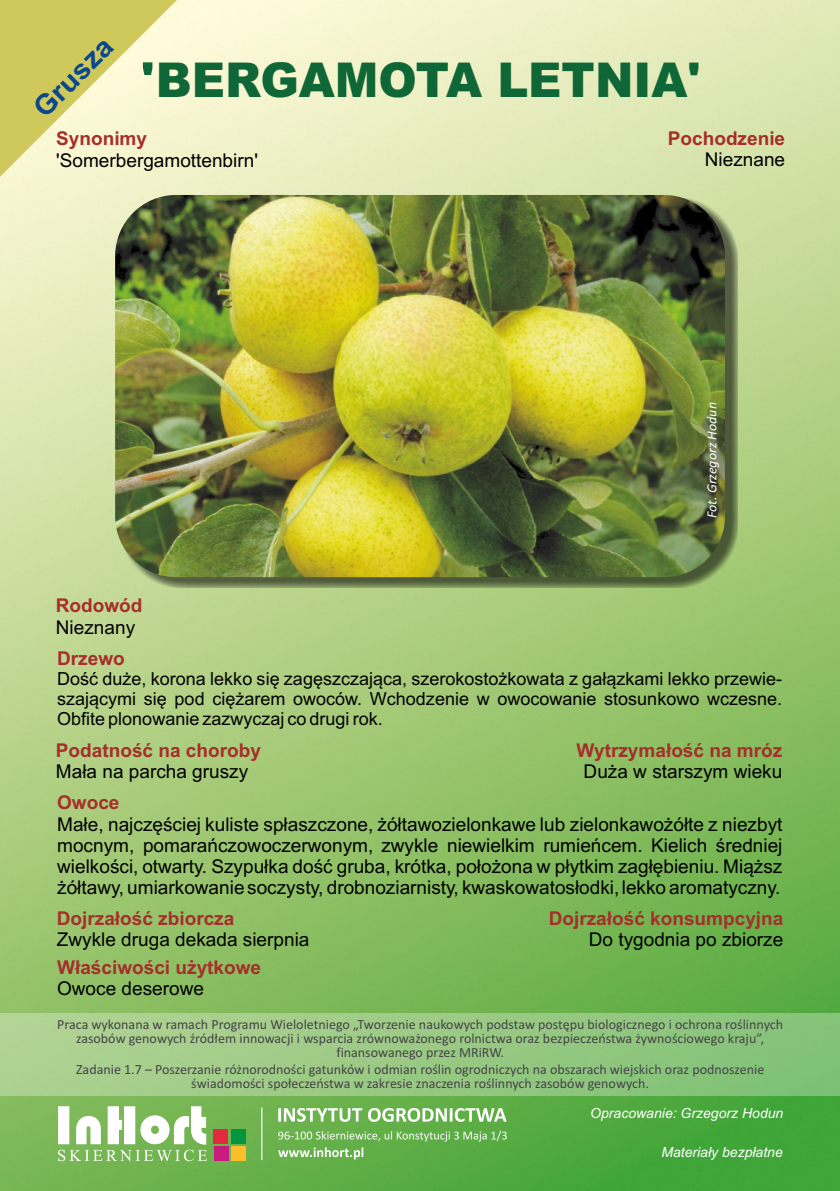
<style>
.page{position:relative;width:840px;height:1191px;background:#fff}
.page>*{position:absolute;margin:0;border:0;box-sizing:border-box;transform-origin:0 0}
.t1{font:900 48px "Arial";color:#0f6636;scale:.96 1}
.t2{font:700 28px "Arial";color:#0a478c;scale:1.04 1}
.t3{font:19px/21.2px "Arial";color:#000;text-align:justify}
.t4{font:700 19px "Arial";color:#a62e2b}
.t5{font:18px/20.2px "Arial";color:#000;text-align:justify}
.t6{font:14px/13.6px "Calibri";color:#454547;text-align:center}
.t7{font:italic 14px "Arial";color:#fff}
.t8{font:italic 14px "Calibri";color:#fff}
</style>
<div class="page">
<img style="left:0;top:0;width:839px;height:1191px">
<div style="left:0;top:1013px;width:839px;height:82px;background:#fff;opacity:.31"></div>
<svg style="left:278px;top:1108px;width:84px;height:13px"></svg>
<svg style="left:368px;top:1108px;width:138px;height:13px"></svg>
<svg style="left:278px;top:1130px;width:228px;height:11px"></svg>
<svg style="left:278px;top:1147px;width:85px;height:12px"></svg>
<svg style="left:58px;top:1106px;width:149px;height:55px"></svg>
<div style="left:213px;top:1129px;width:15px;height:15px;background:#e3293d"></div>
<div style="left:231px;top:1129px;width:14px;height:15px;background:#00963d"></div>
<div style="left:214px;top:1146px;width:14px;height:15px;background:#c91a80"></div>
<div style="left:231px;top:1146px;width:14px;height:15px;background:#fabf2b"></div>
<hr style="left:261px;top:1107px;width:1px;height:53px;background:#fff">
<div style="left:120px;top:198px;width:617px;height:390px;background:#000;opacity:.57"></div>
<img style="left:115px;top:195px;width:609px;height:382px;border-radius:61px">
<svg style="left:0;top:0;width:194px;height:194px"></svg>
<h2 class="t2" style="left:31px;top:104px;width:96px;rotate:-45deg">Grusza</h2>
<h1 class="t1" style="left:156px;top:62px;width:568px">BERGAMOTA LETNIA'</h1>
<p class="t4" style="left:56px;top:131px;width:92px">Synonimy</p>
<p class="t3" style="left:56px;top:151px;width:203px">'Somerbergamottenbirn'</p>
<p class="t4" style="left:56px;top:598px;width:88px">Rodowód</p>
<p class="t3" style="left:56px;top:618px;width:81px">Nieznany</p>
<p class="t4" style="left:667px;top:131px;width:119px">Pochodzenie</p>
<p class="t3" style="left:704px;top:151px;width:82px">Nieznane</p>
<p class="t8" style="left:705px;top:518px;width:117px;rotate:-90deg">Fot. Grzegorz Hodun</p>
<p class="t4" style="left:57px;top:651px;width:69px">Drzewo</p>
<p class="t5" style="left:57px;top:670px;width:726px">Dość duże, korona lekko się zagęszczająca, szerokostożkowata z gałązkami lekko przewie&shy;szającymi się pod ciężarem owoców. Wchodzenie w owocowanie stosunkowo wczesne.<br>Obfite plonowanie zazwyczaj co drugi rok.</p>
<p class="t4" style="left:56px;top:743px;width:206px">Podatność na choroby</p>
<p class="t3" style="left:56px;top:762px;width:194px">Mała na parcha gruszy</p>
<p class="t4" style="left:576px;top:743px;width:207px">Wytrzymałość na mróz</p>
<p class="t3" style="left:583px;top:762px;width:200px">Duża w starszym wieku</p>
<p class="t4" style="left:57px;top:795px;width:64px">Owoce</p>
<p class="t3" style="left:57px;top:815px;width:726px">Małe, najczęściej kuliste spłaszczone, żółtawozielonkawe lub zielonkawożółte z niezbyt mocnym, pomarańczowoczerwonym, zwykle niewielkim rumieńcem. Kielich średniej wielkości, otwarty. Szypułka dość gruba, krótka, położona w płytkim zagłębieniu. Miąższ żółtawy, umiarkowanie soczysty, drobnoziarnisty, kwaskowatosłodki, lekko aromatyczny.</p>
<p class="t4" style="left:57px;top:910px;width:179px">Dojrzałość zbiorcza</p>
<p class="t3" style="left:57px;top:930px;width:254px">Zwykle druga dekada sierpnia</p>
<p class="t4" style="left:57px;top:960px;width:205px">Właściwości użytkowe</p>
<p class="t3" style="left:57px;top:979px;width:148px">Owoce deserowe</p>
<p class="t4" style="left:548px;top:910px;width:236px">Dojrzałość konsumpcyjna</p>
<p class="t3" style="left:588px;top:930px;width:196px">Do tygodnia po zbiorze</p>
<p class="t6" style="left:57px;top:1019px;width:726px">Praca wykonana w ramach Programu Wieloletniego „Tworzenie naukowych podstaw postępu biologicznego i ochrona roślinnych zasobów genowych źródłem innowacji i wsparcia zrównoważonego rolnictwa oraz bezpieczeństwa żywnościowego kraju”, finansowanego przez MRiRW.</p>
<p class="t6" style="left:76px;top:1063px;width:689px">Zadanie 1.7 – Poszerzanie różnorodności gatunków i odmian roślin ogrodniczych na obszarach wiejskich oraz podnoszenie świadomości społeczeństwa w zakresie znaczenia roślinnych zasobów genowych.</p>
<p class="t7" style="left:590px;top:1107px;width:194px">Opracowanie: Grzegorz Hodun</p>
<p class="t7" style="left:661px;top:1147px;width:123px">Materiały bezpłatne</p>
</div>
